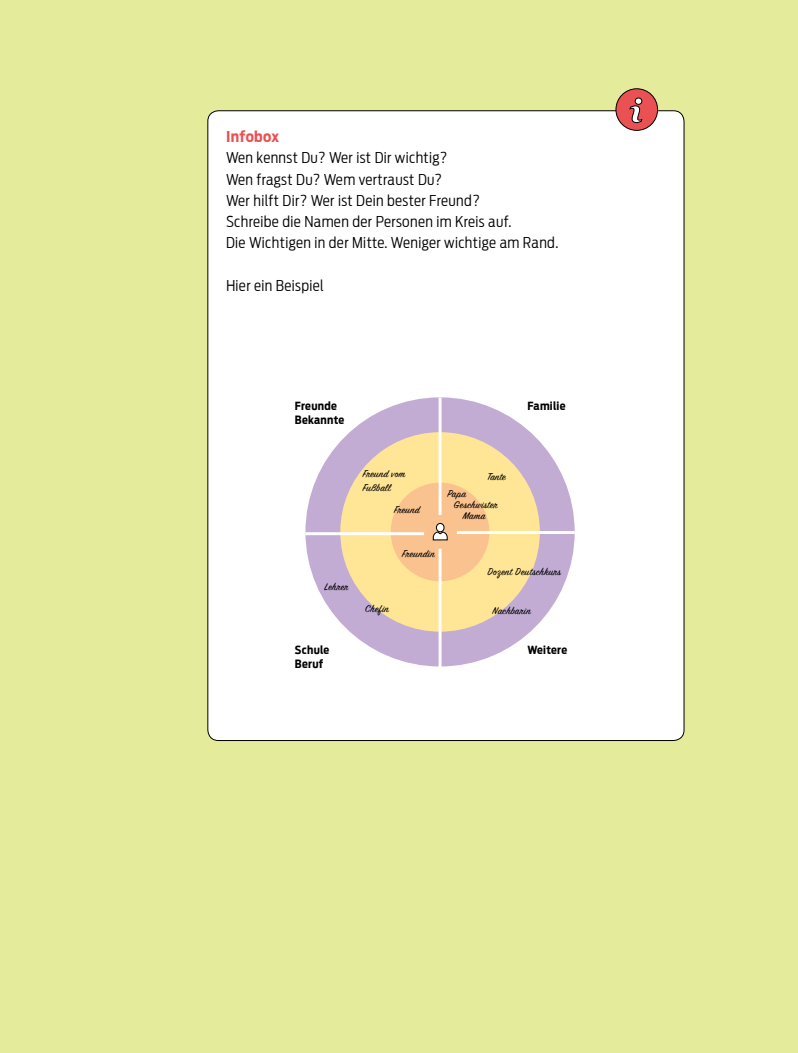
<style>
.page{position:relative;width:798px;height:1053px;background:#fff}
.page>*{position:absolute;margin:0;border:0;box-sizing:border-box;transform-origin:0 0}
.t1{font:300 15px/21.2px "Antenna Cond";letter-spacing:.025em;color:#000}
.t2{font:700 15px "Antenna Cond";letter-spacing:.025em;color:#ea5153}
.t3{font:11.25px/13.8px "Sign Painter House Script";letter-spacing:.025em;color:#000}
.t4{font:700 11.25px/13.8px "Antenna Cond";letter-spacing:.025em;color:#000}
</style>
<div class="page">
<div style="left:0;top:0;width:797px;height:1052px;background:#e4eb9a"></div>
<div style="left:208px;top:111px;width:475px;height:629px;background:#fff;border-radius:11px"></div>
<div style="left:305px;top:397px;width:269px;height:269px;background:#c3acd4;border-radius:50%"></div>
<div style="left:340px;top:432px;width:199px;height:199px;background:#ffe596;border-radius:50%"></div>
<div style="left:390px;top:482px;width:99px;height:99px;background:#fac28e;border-radius:50%"></div>
<hr style="left:438px;top:397px;width:3px;height:118px;background:#fff">
<hr style="left:438px;top:548px;width:3px;height:121px;background:#fff">
<hr style="left:456px;top:531px;width:118px;height:3px;background:#fff">
<hr style="left:305px;top:532px;width:119px;height:3px;background:#fff">
<svg style="left:432px;top:523px;width:15px;height:17px"></svg>
<div style="left:615px;top:89px;width:42px;height:41px;background:#ea5153;border-radius:50%"></div>
<div style="left:615px;top:88px;width:42px;height:43px;border:1px solid #000;border-radius:50%"></div>
<svg style="left:629px;top:97px;width:13px;height:26px"></svg>
<p class="t2" style="left:226px;top:127px;width:55px">Infobox</p>
<p class="t1" style="left:226px;top:147px;width:334px">Wen kennst Du? Wer ist Dir wichtig?<br>Wen fragst Du? Wem vertraust Du?<br>Wer hilft Dir? Wer ist Dein bester Freund?<br>Schreibe die Namen der Personen im Kreis auf.<br>Die Wichtigen in der Mitte. Weniger wichtige am Rand.</p>
<p class="t1" style="left:226px;top:275px;width:99px">Hier ein Beispiel</p>
<p class="t4" style="left:295px;top:399px;width:51px">Freunde<br>Bekannte</p>
<p class="t4" style="left:527px;top:399px;width:40px">Familie</p>
<p class="t3" style="left:324px;top:580px;width:25px">Lehrer</p>
<p class="t3" style="left:362px;top:468px;width:44px">Freund vom<br>Fußball</p>
<p class="t3" style="left:394px;top:504px;width:27px">Freund</p>
<p class="t3" style="left:487px;top:470px;width:20px">Tante</p>
<p class="t3" style="left:447px;top:488px;width:20px">Papa</p>
<p class="t3" style="left:454px;top:498px;width:45px">Geschwister</p>
<p class="t3" style="left:462px;top:509px;width:24px">Mama</p>
<p class="t3" style="left:402px;top:548px;width:34px">Freundin</p>
<p class="t3" style="left:365px;top:602px;width:25px">Chefin</p>
<p class="t3" style="left:487px;top:565px;width:75px">Dozent Deutschkurs</p>
<p class="t3" style="left:492px;top:604px;width:40px">Nachbarin</p>
<p class="t4" style="left:295px;top:643px;width:36px">Schule<br>Beruf</p>
<p class="t4" style="left:527px;top:643px;width:41px">Weitere</p>
</div>
